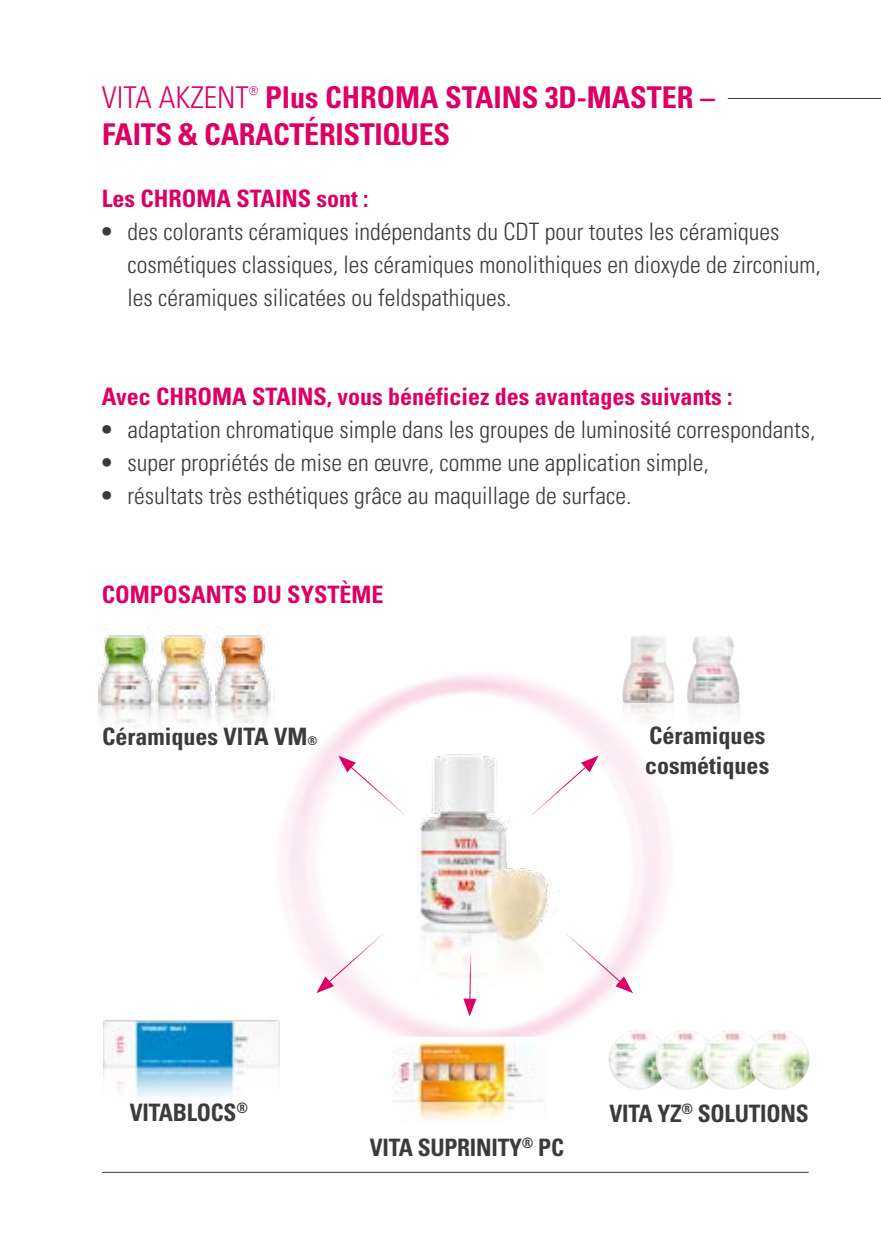
<style>
.page{position:relative;width:881px;height:1259px;background:#fff}
.page>*{position:absolute;margin:0;border:0;box-sizing:border-box;transform-origin:0 0}
.t1{font:700 condensed 30px/36.9px "Univers LT Std";letter-spacing:-.01em;color:#dd0064}
.t2{font:300 condensed 30px "Univers LT Std";color:#dd0064}
.t3{font:300 condensed 24px/33px "Univers LT Std";color:#3b3b3a}
.t4{font:700 condensed 24px "Univers LT Std";color:#dd0064}
.t5{font:700 condensed 24px/30px "Univers LT Std";letter-spacing:-.01em;color:#3b3b3a}
.t6{font:300 condensed 12px "Univers LT Std";color:#dd0064}
.s1{font-weight:700}
.s2{font-size:12px}
</style>
<div class="page">
<hr style="left:102px;top:1171px;width:706px;height:1px;background:#3b3b3a">
<img style="left:130px;top:674px;width:669px;height:499px">
<img style="left:376px;top:1102px;width:182px;height:64px">
<img style="left:376px;top:1036px;width:182px;height:66px">
<img style="left:103px;top:1016px;width:177px;height:110px">
<svg style="left:316px;top:933px;width:67px;height:60px"></svg>
<svg style="left:338px;top:755px;width:67px;height:60px"></svg>
<svg style="left:565px;top:933px;width:67px;height:60px"></svg>
<svg style="left:531px;top:755px;width:67px;height:60px"></svg>
<svg style="left:463px;top:941px;width:13px;height:75px"></svg>
<img style="left:98px;top:634px;width:54px;height:109px">
<img style="left:152px;top:634px;width:123px;height:109px">
<img style="left:622px;top:635px;width:52px;height:66px">
<img style="left:622px;top:701px;width:26px;height:68px">
<img style="left:608px;top:1029px;width:47px;height:60px">
<img style="left:655px;top:1029px;width:47px;height:60px">
<img style="left:702px;top:1029px;width:46px;height:60px">
<img style="left:748px;top:1029px;width:61px;height:60px">
<img style="left:648px;top:690px;width:130px;height:91px">
<img style="left:686px;top:636px;width:53px;height:68px">
<hr style="left:727px;top:98px;width:153px;height:1px;background:#3b3b3a">
<p class="t1" style="left:102px;top:79px;width:614px;text-indent:163px">Plus CHROMA STAINS 3D-MASTER –<br>FAITS &amp; CARACTÉRISTIQUES</p>
<p class="t2" style="left:102px;top:79px;width:148px">VITA AKZENT</p>
<p class="t6" style="left:248px;top:84px;width:11px">®</p>
<p class="t4" style="left:102px;top:184px;width:268px">Les CHROMA STAINS sont :</p>
<p class="t3" style="left:127px;top:215px;width:694px;text-indent:-26px"><span class="s1">•</span> des colorants céramiques indépendants du CDT pour toutes les céramiques cosmétiques classiques, les céramiques monolithiques en dioxyde de zirconium, les céramiques silicatées ou feldspathiques.</p>
<p class="t4" style="left:102px;top:382px;width:632px">Avec CHROMA STAINS, vous bénéficiez des avantages suivants :</p>
<p class="t3" style="left:102px;top:413px;width:715px"><span class="s1">•</span> adaptation chromatique simple dans les groupes de luminosité correspondants,</p>
<p class="t3" style="left:102px;top:446px;width:608px"><span class="s1">•</span> super propriétés de mise en œuvre, comme une application simple,</p>
<p class="t3" style="left:102px;top:479px;width:531px"><span class="s1">•</span> résultats très esthétiques grâce au maquillage de surface.</p>
<p class="t4" style="left:102px;top:580px;width:283px">COMPOSANTS DU SYSTÈME</p>
<p class="t5" style="left:102px;top:721px;width:217px">Céramiques VITA VM<span class="s2">®</span></p>
<p class="t5" style="left:645px;top:720px;width:125px">Céramiques cosmétiques</p>
<p class="t5" style="left:130px;top:1097px;width:120px">VITABLOCS<sup>®</sup></p>
<p class="t5" style="left:370px;top:1132px;width:195px">VITA SUPRINITY<sup>®</sup> PC</p>
<p class="t5" style="left:609px;top:1098px;width:201px">VITA YZ<sup>®</sup> SOLUTIONS</p>
</div>
